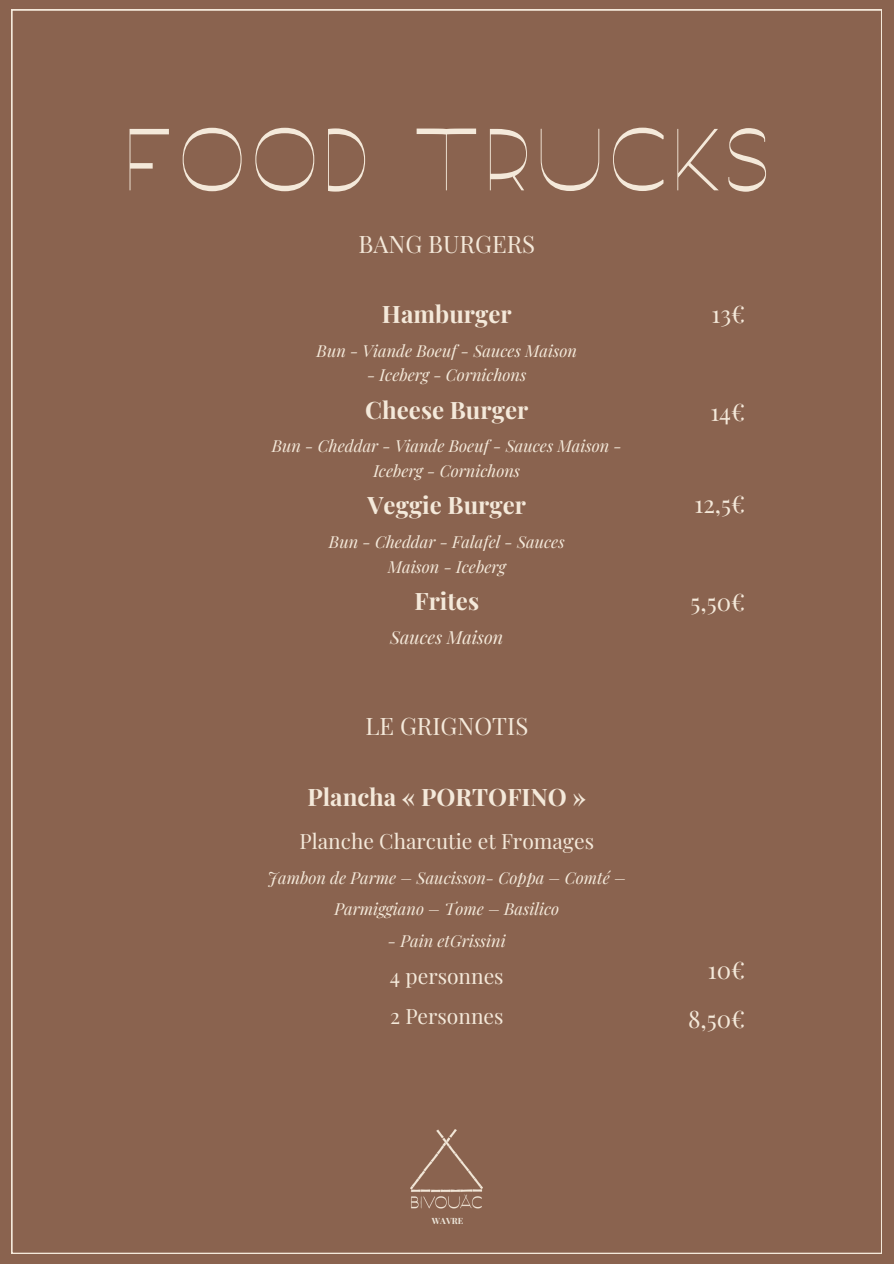
<style>
.page{position:relative;width:894px;height:1264px;background:#fff}
.page>*{position:absolute;margin:0;border:0;box-sizing:border-box;transform-origin:0 0}
.t1{font:57.15px "Archivio Experimental";color:#f4e9da}
.t2{font:700 24px "Playfair Display";color:#f4e9da}
.t3{font:24px "Playfair Display";color:#f4e9da}
.t4{font:21px/40.5px "Playfair Display";color:#f4e9da}
.t5{font:italic 18px "Playfair Display";color:#f4e9da}
.t6{font:italic 16.5px/24.8px "Playfair Display";color:#f4e9da;text-align:center}
.t7{font:700 8.55px "Playfair Display";color:#eee8dc}
</style>
<div class="page">
<div style="left:0;top:0;width:893px;height:1263px;background:#8a634f"></div>
<img style="left:410px;top:1129px;width:72px;height:80px">
<h1 class="t1" style="left:123px;top:119px;width:651px">FOOD TRUCKS</h1>
<h2 class="t3" style="left:358px;top:227px;width:178px">BANG BURGERS</h2>
<h4 class="t2" style="left:382px;top:297px;width:131px">Hamburger</h4>
<h4 class="t6" style="left:316px;top:337px;width:262px">Bun - Viande Boeuf - Sauces Maison</h4>
<h4 class="t6" style="left:367px;top:362px;width:161px">- Iceberg - Cornichons</h4>
<h4 class="t2" style="left:365px;top:392px;width:164px">Cheese Burger</h4>
<h4 class="t6" style="left:272px;top:433px;width:351px">Bun - Cheddar - Viande Boeuf - Sauces Maison -<br>Iceberg - Cornichons</h4>
<h4 class="t2" style="left:367px;top:488px;width:160px">Veggie Burger</h4>
<h4 class="t6" style="left:329px;top:528px;width:237px">Bun - Cheddar - Falafel - Sauces<br>Maison - Iceberg</h4>
<h4 class="t2" style="left:414px;top:584px;width:66px">Frites</h4>
<h4 class="t5" style="left:390px;top:624px;width:115px">Sauces Maison</h4>
<h2 class="t3" style="left:365px;top:709px;width:164px">LE GRIGNOTIS</h2>
<h3 class="t2" style="left:307px;top:780px;width:280px">Plancha « PORTOFINO »</h3>
<h3 class="t4" style="left:299px;top:819px;width:296px">Planche Charcutie et Fromages</h3>
<h3 class="t6" style="left:267px;top:861px;width:360px;line-height:31.5px">Jambon de Parme – Saucisson- Coppa – Comté –<br>Parmiggiano – Tome – Basilico</h3>
<h3 class="t6" style="left:388px;top:927px;width:119px">- Pain etGrissini</h3>
<h3 class="t4" style="left:390px;top:954px;width:115px">4 personnes<br>2 Personnes</h3>
<h3 class="t3" style="left:711px;top:297px;width:35px">13€</h3>
<h3 class="t3" style="left:710px;top:395px;width:36px">14€</h3>
<h3 class="t3" style="left:694px;top:487px;width:52px">12,5€</h3>
<h3 class="t3" style="left:690px;top:584px;width:56px">5,50€</h3>
<h4 class="t3" style="left:707px;top:952px;width:39px">10€</h4>
<h3 class="t3" style="left:687px;top:1001px;width:59px">8,50€</h3>
<p class="t7" style="left:432px;top:1214px;width:33px">WAVRE</p>
</div>
